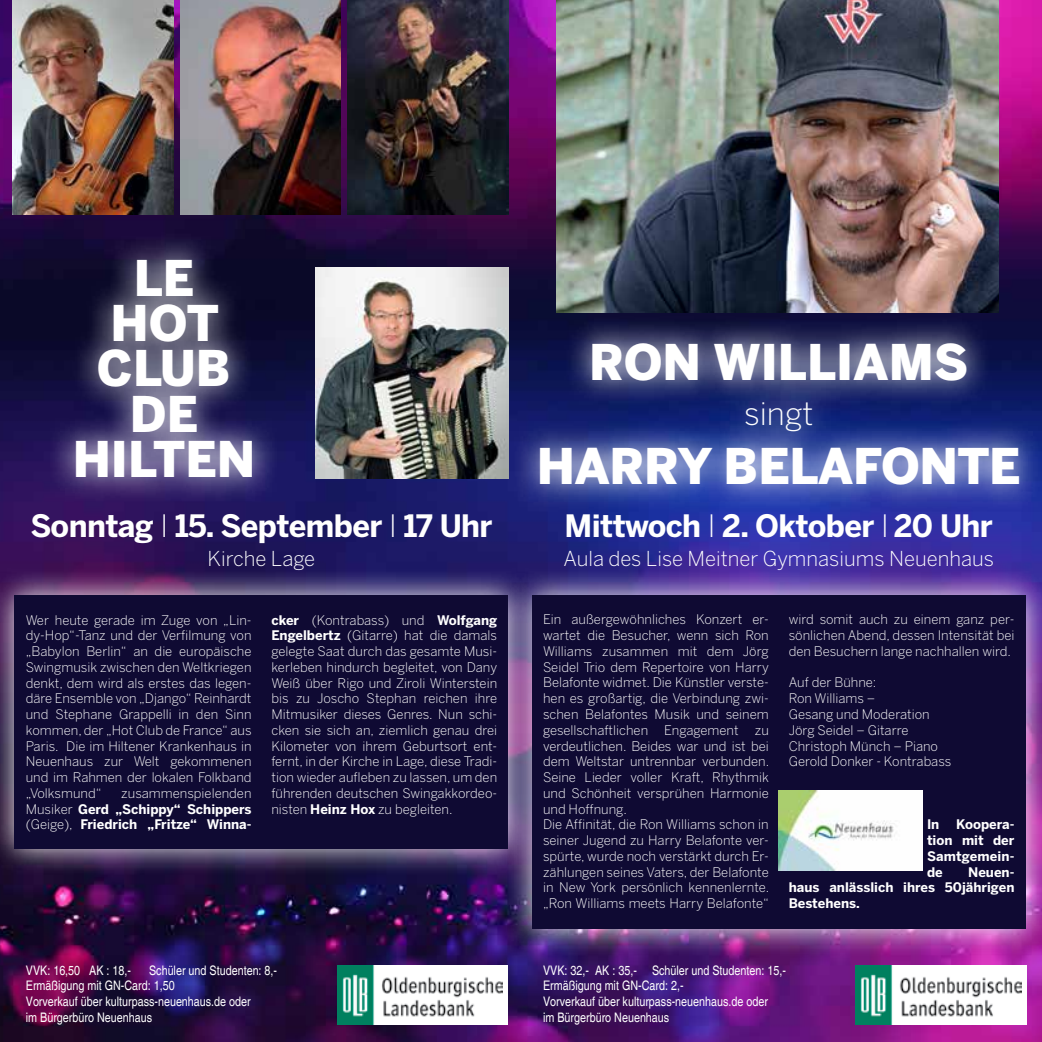
<style>
.page{position:relative;width:1042px;height:1042px;background:#fff}
.page>*{position:absolute;margin:0;border:0;box-sizing:border-box;transform-origin:0 0}
.t1{font:900 48.82px/45.3px "Benton Sans";color:#fff;text-align:center}
.t2{font:300 31.5px "Benton Sans";color:#fff}
.t3{font:700 30.62px "Benton Sans";letter-spacing:-.02em;color:#fff}
.t4{font:300 20.47px "Benton Sans";color:#fff}
.t5{font:300 13.12px/15.8px "Benton Sans";color:#fff;text-align:justify}
.t6{font:condensed 13.12px/15.8px "Helvetica";color:#fff}
.t7{font:700 13.12px/15.8px "Benton Sans";color:#fff;text-align:justify}
.s1{font-weight:300}
.s2{font-weight:700}
</style>
<div class="page">
<img style="left:0;top:0;width:1042px;height:1042px">
<svg style="left:0;top:567px;width:504px;height:309px;background:#4a3867"></svg>
<div style="left:15px;top:595px;width:493px;height:253px;background:#0f0a33"></div>
<svg style="left:48px;top:232px;width:232px;height:273px;background:#3d3860"></svg>
<svg style="left:512px;top:316px;width:530px;height:196px;background:#384486"></svg>
<img style="left:504px;top:567px;width:538px;height:390px">
<div style="left:532px;top:595px;width:493px;height:334px;background:#0f0a33"></div>
<img style="left:556px;top:0;width:443px;height:313px">
<img style="left:315px;top:268px;width:193px;height:211px">
<img style="left:13px;top:0;width:161px;height:214px">
<img style="left:347px;top:0;width:161px;height:214px">
<img style="left:180px;top:0;width:161px;height:214px">
<img style="left:779px;top:790px;width:143px;height:81px">
<div style="left:338px;top:965px;width:170px;height:60px;background:#fff"></div>
<img style="left:338px;top:965px;width:165px;height:60px">
<div style="left:856px;top:965px;width:170px;height:60px;background:#fff"></div>
<img style="left:856px;top:965px;width:165px;height:60px">
<h1 class="t1" style="left:73px;top:254px;width:184px">LE<br>HOT<br>CLUB<br>DE<br>HILTEN</h1>
<h3 class="t3" style="left:30px;top:507px;width:464px">Sonntag <span class="s1">l</span> 15. September <span class="s1">l</span> 17 Uhr</h3>
<h3 class="t4" style="left:208px;top:547px;width:109px">Kirche Lage</h3>
<p class="t5" style="left:26px;top:612px;width:227px">Wer heute gerade im Zuge von „Lin&shy;dy-Hop“-Tanz und der Verfilmung von „Babylon Berlin“ an die europäische Swingmusik zwischen den Weltkriegen denkt, dem wird als erstes das legen&shy;däre Ensemble von „Django“ Reinhardt und Stephane Grappelli in den Sinn kommen, der „Hot Club de France“ aus Paris. Die im H iltener Krankenhaus in Neuenhaus zur Welt gekommenen und im Rahmen der lokalen Folkband „Volksmund“</p>
<p class="t7" style="left:26px;top:785px;width:227px;text-indent:95px"><span class="s1">zusammenspielenden M usiker</span> Gerd „Schippy“ Schippers <span class="s1">(Geige),</span> Friedrich „Fritze“ Winna-</p>
<p class="t5" style="left:271px;top:612px;width:227px"><span class="s2">cker</span> (Kontrabass) und <span class="s2">Wolfgang Engelbertz</span> (Gitarre) hat die damals gelegte Saat durch das gesamte M usi&shy;kerleben hindurch begleitet, von Dany Weiß über Rigo und Ziroli Winterstein bis zu Joscho Stephan reichen ihre M itmusiker dieses Genres. Nun schi&shy;cken sie sich an, ziemlich genau drei Kilometer von ihrem Geburtsort ent&shy;fernt, in der Kirche in Lage, diese Tradi&shy;tion wieder aufleben zu lassen, um den führenden deutschen Swingakkordeo&shy;nisten <span class="s2">Heinz Hox</span> zu begleiten.</p>
<p class="t6" style="left:26px;top:962px;width:253px;text-indent:123px">Schüler und Studenten: 8,-<br>Ermäßigung mit GN-Card: 1,50<br>Vorverkauf über kulturpass-neuenhaus.de oder<br>im Bürgerbüro Neuenhaus</p>
<p class="t6" style="left:26px;top:962px;width:107px">VVK: 16,50 AK : 18,-</p>
<h1 class="t1" style="left:589px;top:339px;width:381px">RON WILLIAMS</h1>
<h2 class="t2" style="left:744px;top:395px;width:71px">singt</h2>
<h1 class="t1" style="left:537px;top:443px;width:485px">HARRY BELAFONTE</h1>
<h3 class="t3" style="left:564px;top:507px;width:430px">Mittwoch <span class="s1">l</span> 2. Oktober <span class="s1">l</span> 20 Uhr</h3>
<h3 class="t4" style="left:563px;top:547px;width:432px">Aula des Lise Meitner Gymnasiums Neuenhaus</h3>
<p class="t5" style="left:543px;top:612px;width:228px;text-align:left">Ein außergewöhnliches Konzert er&shy;wartet die Besucher, wenn sich Ron Williams zusammen mit dem Jörg Seidel Trio dem Repertoire von Harry Belafonte widmet. Die Künstler verste&shy;hen es großartig, die Verbindung zwi&shy;schen Belafontes M usik und seinem gesellschaftlichen Engagement zu verdeutlichen. Beides war und ist bei dem Weltstar untrennbar verbunden.<br>Seine Lieder voller Kraft, Rhythmik und Schönheit versprühen Harmonie und Hoffnung.<br>Die Affinität, die Ron Williams schon in seiner Jugend zu Harry Belafonte ver&shy;spürte, wurde noch verstärkt durch Er&shy;zählungen seines Vaters, der Belafonte in New York persönlich kennenlernte. „Ron Williams meets Harry Belafonte“</p>
<p class="t5" style="left:788px;top:612px;width:227px">wird somit auch zu einem ganz per&shy;sönlichen Abend, dessen I ntensität bei den Besuchern lange nachhallen wird.</p>
<p class="t5" style="left:788px;top:675px;width:164px;text-align:left">Auf der Bühne:<br>Ron Williams –<br>Gesang und Moderation<br>Jörg Seidel – Gitarre<br>Christoph M ünch – Piano<br>Gerold Donker - Kontrabass</p>
<p class="t7" style="left:927px;top:816px;width:89px;text-indent:29px">Koopera&shy;tion mit der Samtgemein&shy;de</p>
<p class="t7" style="left:927px;top:816px;width:14px">In</p>
<p class="t7" style="left:788px;top:863px;width:227px;text-indent:179px">Neuen&shy;haus anlässlich ihres 50jährigen Bestehens.</p>
<p class="t6" style="left:543px;top:962px;width:244px">VVK: 32,- AK : 35,- Schüler und Studenten: 15,- Ermäßigung mit GN-Card: 2,-<br>Vorverkauf über kulturpass-neuenhaus.de oder<br>im Bürgerbüro Neuenhaus</p>
</div>
